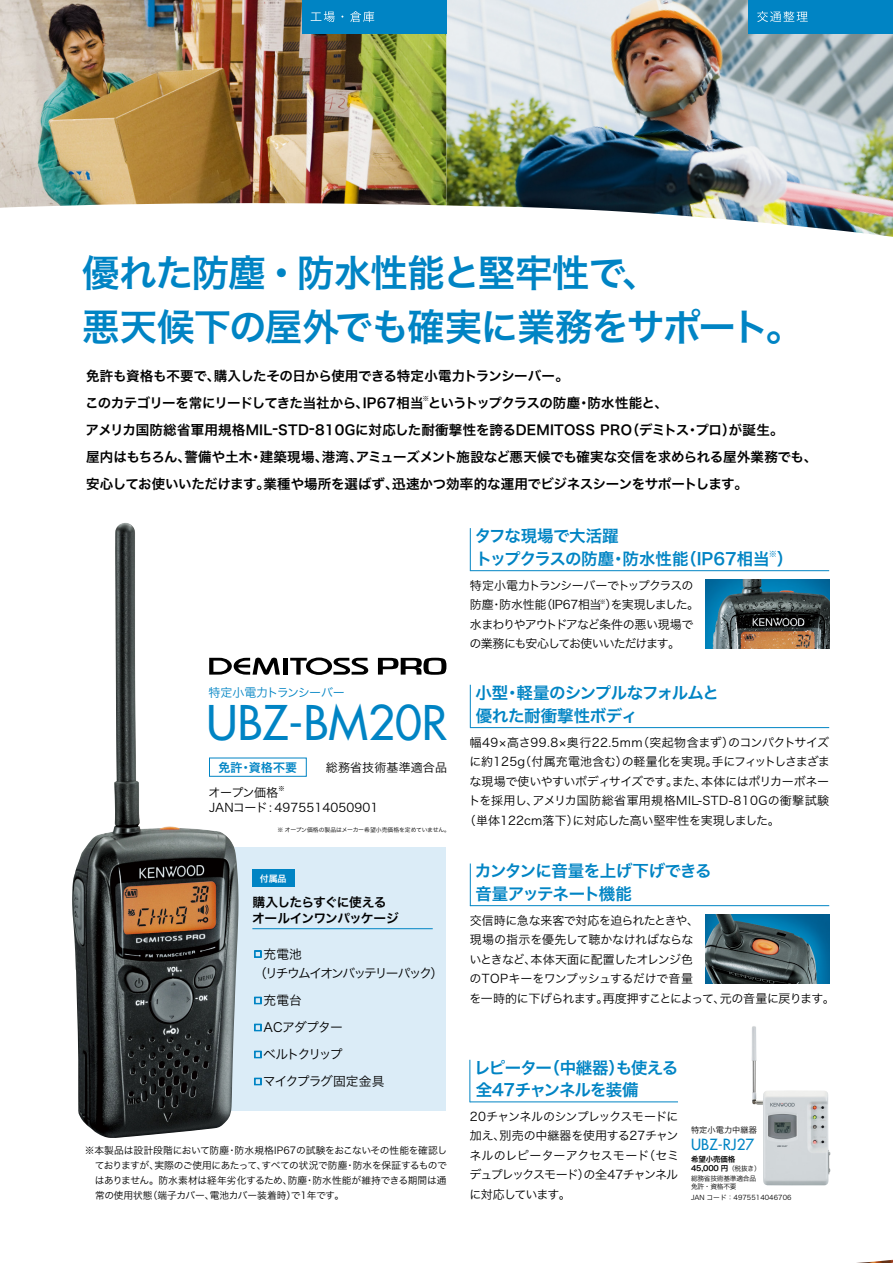
<style>
.page{position:relative;width:893px;height:1263px;background:#fff}
.page>*{position:absolute;margin:0;border:0;box-sizing:border-box;transform-origin:0 0}
.t1{font:500 46.5px "Futura Std";color:#0084c4}
.t2{font:37.5px/54px "Hira Kaku Pro W6";letter-spacing:-.03em;color:#0084c4}
.t3{font:16.5px/22.5px "Hira Kaku Pro W6";letter-spacing:-.04em;color:#0084c4}
.t4{font:16.5px/22.5px "Hira Kaku Pro W6";letter-spacing:-.015em;color:#0084c4}
.t5{font:500 15px "Futura Std";letter-spacing:.01em;color:#0084c4}
.t6{font:13.5px/27px "Hira Kaku Pro W6";letter-spacing:-.015em;color:#000}
.t7{font:12.75px/19.5px "Hira Kaku Pro W3";letter-spacing:-.14em;color:#000}
.t8{font:12.75px/16.5px "Hira Kaku Pro W6";letter-spacing:-.055em;color:#000}
.t9{font:12.75px "Hira Kaku Pro W3";letter-spacing:-.07em;color:#000}
.t10{font:12.75px "Hira Kaku Pro W3";letter-spacing:-.06em;color:#000}
.t11{font:12.75px "Hira Kaku Pro W3";letter-spacing:-.105em;color:#000}
.t12{font:12px/19.5px "Hira Kaku Pro W3";letter-spacing:-.03em;color:#000;text-align:justify}
.t13{font:12px/19.5px "Hira Kaku Pro W3";letter-spacing:-.07em;color:#000}
.t14{font:12px "Hira Kaku Pro W3";letter-spacing:.04em;color:#000}
.t15{font:12px "Hira Kaku Pro W3";letter-spacing:.01em;color:#000}
.t16{font:12px "Hira Kaku Pro W3";letter-spacing:-.005em;color:#000}
.t17{font:12px "Hira Kaku Pro W3";letter-spacing:-.035em;color:#0084c4}
.t18{font:12px "Hira Kaku Pro W6";letter-spacing:.01em;color:#0084c4}
.t19{font:9.75px/15px "Hira Kaku Pro W3";letter-spacing:-.015em;color:#000;text-align:justify}
.t20{font:9px "Hira Kaku Pro W6";color:#fff}
.t21{font:8.25px "Hira Kaku Pro W3";color:#000}
.t22{font:8.25px "Hira Kaku Pro W6";color:#0084c4}
.t23{font:7.5px/9px "Hira Kaku Pro W6";letter-spacing:-.02em;color:#000}
.t24{font:6.75px "Hira Kaku Pro W3";letter-spacing:.01em;color:#000}
.t25{font:6.75px/8.2px "Hira Kaku Pro W3";letter-spacing:-.04em;color:#000}
.t26{font:6.75px "Hira Kaku Pro W6";color:#000}
.t27{font:300 6.75px "Shin Go Pro";color:#000}
.t28{font:5.85px "Hira Kaku Pro W3";letter-spacing:-.02em;color:#000}
.s1{color:#0084c4}
.s2{font-family:"Hira Kaku Pro W3";font-size:6.75px}
</style>
<div class="page">
<img style="left:856px;top:1260px;width:37px;height:3px">
<img style="left:0;top:0;width:446px;height:208px">
<img style="left:446px;top:0;width:447px;height:237px">
<div style="left:748px;top:0;width:145px;height:34px;background:#0084c4"></div>
<div style="left:302px;top:0;width:144px;height:34px;background:#0084c4"></div>
<svg style="left:311px;top:11px;width:24px;height:11px"></svg>
<svg style="left:350px;top:11px;width:24px;height:11px"></svg>
<svg style="left:757px;top:11px;width:51px;height:11px"></svg>
<div style="left:157px;top:847px;width:289px;height:263px;background:#dbecf7"></div>
<img style="left:72px;top:523px;width:167px;height:615px">
<hr style="left:252px;top:928px;width:181px;height:1px;background:#0084c4">
<div style="left:252px;top:870px;width:43px;height:17px;background:#0084c4"></div>
<svg style="left:254px;top:950px;width:7px;height:7px"></svg>
<svg style="left:254px;top:997px;width:7px;height:7px"></svg>
<svg style="left:254px;top:1024px;width:7px;height:7px"></svg>
<svg style="left:254px;top:1051px;width:7px;height:7px"></svg>
<svg style="left:254px;top:1078px;width:7px;height:7px"></svg>
<hr style="left:470px;top:727px;width:359px;height:1px;background:#0084c4">
<hr style="left:470px;top:685px;width:1px;height:42px;background:#0084c4">
<svg style="left:378px;top:658px;width:68px;height:17px"></svg>
<div style="left:283px;top:658px;width:5px;height:17px;background:#000"></div>
<svg style="left:290px;top:657px;width:78px;height:18px"></svg>
<svg style="left:209px;top:658px;width:71px;height:17px"></svg>
<div style="left:209px;top:757px;width:98px;height:20px;border:1px solid #0084c4"></div>
<hr style="left:470px;top:1101px;width:208px;height:1px;background:#0084c4">
<hr style="left:469px;top:1060px;width:1px;height:42px;background:#0084c4">
<img style="left:752px;top:1026px;width:78px;height:159px">
<hr style="left:470px;top:905px;width:359px;height:1px;background:#0084c4">
<hr style="left:470px;top:863px;width:1px;height:43px;background:#0084c4">
<img style="left:706px;top:915px;width:123px;height:69px">
<hr style="left:470px;top:570px;width:359px;height:1px;background:#0084c4">
<hr style="left:470px;top:528px;width:1px;height:43px;background:#0084c4">
<img style="left:706px;top:579px;width:123px;height:69px">
<h2 class="t2" style="left:82px;top:244px;width:722px">優れた防塵・防水性能と堅牢性で、<br>悪天候下の屋外でも確実に業務をサポート。</h2>
<p class="t6" style="left:85px;top:362px;width:584px">免許も資格も不要で、購入したその日から使用できる特定小電力トランシーバー。<br>このカテゴリーを常にリードしてきた当社から、IP67相当というトップクラスの防塵・防水性能と、</p>
<p class="t26" style="left:422px;top:392px;width:8px">※</p>
<p class="t6" style="left:86px;top:416px;width:733px">アメリカ国防総省軍用規格MIL-STD-810Gに対応した耐衝撃性を誇るDEMITOSS PRO（デミトス・プロ）が誕生。<br>屋内はもちろん、警備や土木・建築現場、港湾、アミューズメント施設など悪天候でも確実な交信を求められる屋外業務でも、安心してお使いいただけます。業種や場所を選ばず、迅速かつ効率的な運用でビジネスシーンをサポートします。</p>
<h3 class="t4" style="left:475px;top:524px;width:320px">タフな現場で大活躍<br>トップクラスの防塵・防水性能（IP67相当）</h3>
<p class="t22" style="left:769px;top:547px;width:10px">※</p>
<p class="t17" style="left:209px;top:681px;width:138px">特定小電力トランシーバー</p>
<h1 class="t1" style="left:207px;top:694px;width:242px">UBZ-BM20R</h1>
<p class="t18" style="left:218px;top:756px;width:80px">免許・資格不要</p>
<p class="t15" style="left:326px;top:757px;width:123px">総務省技術基準適合品</p>
<p class="t12" style="left:209px;top:782px;width:71px">オープン価格</p>
<p class="t27" style="left:278px;top:783px;width:8px">※</p>
<p class="t15" style="left:209px;top:797px;width:171px">JANコード: 4975514050901</p>
<p class="t28" style="left:277px;top:824px;width:174px">※ オープン価格の製品はメーカー希望小売価格を定めていません。</p>
<p class="t20" style="left:260px;top:870px;width:28px">付属品</p>
<p class="t8" style="left:252px;top:893px;width:148px">購入したらすぐに使えるオールインワンパッケージ</p>
<p class="t7" style="left:252px;top:943px;width:193px"><span class="s1">▪</span>充電池<br>（リチウムイオンバッテリーパック）</p>
<p class="t11" style="left:252px;top:989px;width:52px"><span class="s1">▪</span>充電台</p>
<p class="t10" style="left:252px;top:1016px;width:93px"><span class="s1">▪</span>ACアダプター</p>
<p class="t7" style="left:252px;top:1044px;width:92px"><span class="s1">▪</span>ベルトクリップ</p>
<p class="t9" style="left:252px;top:1070px;width:134px"><span class="s1">▪</span>マイクプラグ固定金具</p>
<p class="t19" style="left:85px;top:1142px;width:364px">※本製品は設計段階において防塵・防水規格IP67の試験をおこないその性能を確認し　ておりますが、実際のご使用にあたって、すべての状況で防塵・防水を保証するもので　はありません。防水素材は経年劣化するため、防塵・防水性能が維持できる期間は通　常の使用状態（端子カバー、電池カバー装着時）で1年です。</p>
<p class="t13" style="left:469px;top:575px;width:231px">特定小電力トランシーバーでトップクラスの防塵・防水性能（IP67相当<sup>※</sup>）を実現しました。水まわりやアウトドアなど条件の悪い現場での業務にも安心してお使いいただけます。</p>
<h3 class="t3" style="left:475px;top:681px;width:245px">小型・軽量のシンプルなフォルムと優れた耐衝撃性ボディ</h3>
<p class="t12" style="left:470px;top:731px;width:361px">幅49×高さ99.8×奥行22.5mm（突起物含まず）のコンパクトサイズ</p>
<p class="t12" style="left:469px;top:751px;width:362px">に約125g（付属充電池含む）の軽量化を実現。手にフィットしさまざま</p>
<p class="t12" style="left:470px;top:770px;width:361px">な現場で使いやすいボディサイズです。また、本体にはポリカーボネー</p>
<p class="t14" style="left:469px;top:790px;width:362px">トを採用し、アメリカ国防総省軍用規格MIL-STD-810Gの衝撃試験</p>
<p class="t16" style="left:464px;top:809px;width:318px">（単体122cm落下）に対応した高い堅牢性を実現しました。</p>
<h3 class="t3" style="left:475px;top:859px;width:238px">カンタンに音量を上げ下げできる音量アッテネート機能</h3>
<p class="t12" style="left:469px;top:909px;width:367px;text-align:left">交信時に急な来客で対応を迫られたときや、<br>現場の指示を優先して聴かなければならな<br>いときなど、本体天面に配置したオレンジ色<br>のTOPキーをワンプッシュするだけで音量<br>を一時的に下げられます。再度押すことによって、元の音量に戻ります。</p>
<h3 class="t3" style="left:474px;top:1055px;width:206px">レピーター（中継器）も使える全47チャンネルを装備</h3>
<p class="t12" style="left:469px;top:1105px;width:211px">20チャンネルのシンプレックスモードに加え、別売の中継器を使用する27チャンネルのレピーターアクセスモード（セミデュプレックスモード）の全47チャンネルに対応しています。</p>
<p class="t21" style="left:691px;top:1122px;width:67px">特定小電力中継器</p>
<p class="t5" style="left:691px;top:1135px;width:65px">UBZ-RJ27</p>
<p class="t23" style="left:691px;top:1154px;width:71px">希望小売価格<br>45,000 円<span class="s2">（税抜き）</span></p>
<p class="t25" style="left:691px;top:1174px;width:67px">総務省技術基準適合品免許・資格不要</p>
<p class="t24" style="left:691px;top:1191px;width:102px">JAN コード：4975514046706</p>
</div>
